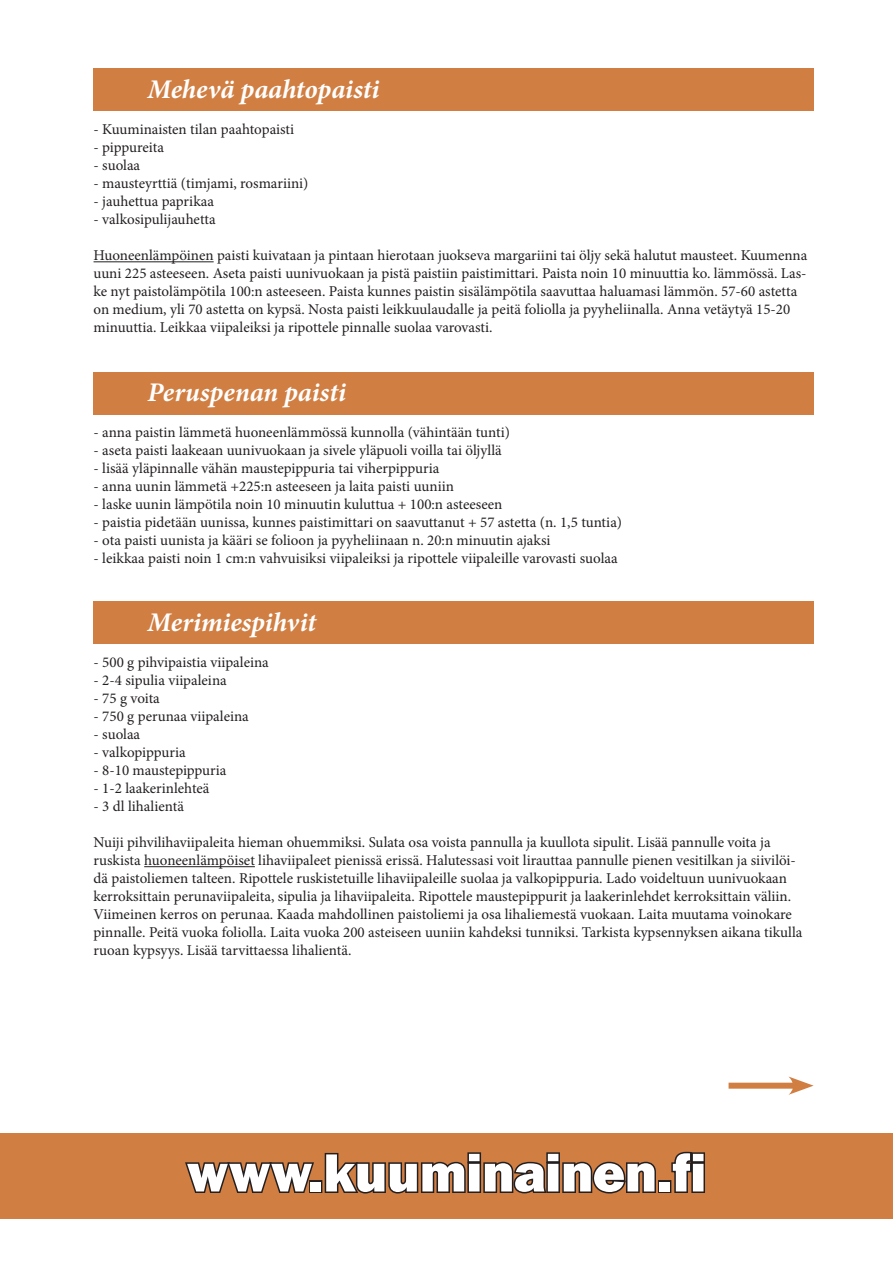
<style>
.page{position:relative;width:893px;height:1263px;background:#fff}
.page>*{position:absolute;margin:0;border:0;box-sizing:border-box;transform-origin:0 0}
.t1{font:800 54px "Frankfurt Gothic";color:#fff}
.t2{font:italic 700 27px "Minion Pro";letter-spacing:-.005em;color:#fff}
.t3{font:15px/18px "Minion Pro";color:#231f20}
</style>
<div class="page">
<div style="left:94px;top:372px;width:720px;height:42px;background:#d17e42"></div>
<div style="left:94px;top:602px;width:720px;height:42px;background:#d17e42"></div>
<div style="left:94px;top:68px;width:720px;height:42px;background:#d17e42"></div>
<div style="left:0;top:1133px;width:893px;height:85px;background:#d17e42"></div>
<svg style="left:185px;top:1162px;width:129px;height:31px"></svg>
<div style="left:309px;top:1180px;width:13px;height:13px;border:3px solid #231f20"></div>
<svg style="left:324px;top:1152px;width:332px;height:42px"></svg>
<div style="left:658px;top:1180px;width:13px;height:13px;border:3px solid #231f20"></div>
<svg style="left:670px;top:1151px;width:35px;height:42px"></svg>
<hr style="left:94px;top:261px;width:120px;height:1px;background:#231f20">
<hr style="left:144px;top:866px;width:111px;height:1px;background:#231f20">
<div style="left:729px;top:1083px;width:70px;height:6px;background:#d17e42"></div>
<svg style="left:788px;top:1076px;width:26px;height:19px"></svg>
<h2 class="t2" style="left:148px;top:70px;width:233px">Mehevä paahtopaisti</h2>
<p class="t3" style="left:94px;top:121px;width:202px">- Kuuminaisten tilan paahtopaisti</p>
<p class="t3" style="left:94px;top:139px;width:72px">- pippureita</p>
<p class="t3" style="left:94px;top:157px;width:48px">- suolaa</p>
<p class="t3" style="left:94px;top:175px;width:216px">- mausteyrttiä (timjami, rosmariini)</p>
<p class="t3" style="left:94px;top:193px;width:122px">- jauhettua paprikaa</p>
<p class="t3" style="left:94px;top:211px;width:124px">- valkosipulijauhetta</p>
<p class="t3" style="left:94px;top:247px;width:715px">Huoneenlämpöinen paisti kuivataan ja pintaan hierotaan juokseva margariini tai öljy sekä halutut mausteet. Kuumenna uuni 225 asteeseen. Aseta paisti uunivuokaan ja pistä paistiin paistimittari. Paista noin 10 minuuttia ko. lämmössä. Las&shy;ke nyt paistolämpötila 100:n asteeseen. Paista kunnes paistin sisälämpötila saavuttaa haluamasi lämmön. 57-60 astetta on medium, yli 70 astetta on kypsä. Nosta paisti leikkuulaudalle ja peitä foliolla ja pyyheliinalla. Anna vetäytyä 15-20 minuuttia. Leikkaa viipaleiksi ja ripottele pinnalle suolaa varovasti.</p>
<h2 class="t2" style="left:148px;top:373px;width:200px">Peruspenan paisti</h2>
<p class="t3" style="left:94px;top:423px;width:418px">- anna paistin lämmetä huoneenlämmössä kunnolla (vähintään tunti)</p>
<p class="t3" style="left:94px;top:441px;width:410px">- aseta paisti laakeaan uunivuokaan ja sivele yläpuoli voilla tai öljyllä</p>
<p class="t3" style="left:94px;top:459px;width:347px">- lisää yläpinnalle vähän maustepippuria tai viherpippuria</p>
<p class="t3" style="left:94px;top:477px;width:362px">- anna uunin lämmetä +225:n asteeseen ja laita paisti uuniin</p>
<p class="t3" style="left:94px;top:495px;width:410px">- laske uunin lämpötila noin 10 minuutin kuluttua + 100:n asteeseen</p>
<p class="t3" style="left:94px;top:513px;width:530px">- paistia pidetään uunissa, kunnes paistimittari on saavuttanut + 57 astetta (n. 1,5 tuntia)</p>
<p class="t3" style="left:94px;top:531px;width:458px">- ota paisti uunista ja kääri se folioon ja pyyheliinaan n. 20:n minuutin ajaksi</p>
<p class="t3" style="left:94px;top:549px;width:526px">- leikkaa paisti noin 1 cm:n vahvuisiksi viipaleiksi ja ripottele viipaleille varovasti suolaa</p>
<h2 class="t2" style="left:148px;top:603px;width:170px">Merimiespihvit</h2>
<p class="t3" style="left:94px;top:653px;width:177px">- 500 g pihvipaistia viipaleina</p>
<p class="t3" style="left:94px;top:671px;width:135px">- 2-4 sipulia viipaleina</p>
<p class="t3" style="left:94px;top:689px;width:68px">- 75 g voita</p>
<p class="t3" style="left:94px;top:707px;width:157px">- 750 g perunaa viipaleina</p>
<p class="t3" style="left:94px;top:725px;width:48px">- suolaa</p>
<p class="t3" style="left:94px;top:743px;width:94px">- valkopippuria</p>
<p class="t3" style="left:94px;top:761px;width:135px">- 8-10 maustepippuria</p>
<p class="t3" style="left:94px;top:779px;width:117px">- 1-2 laakerinlehteä</p>
<p class="t3" style="left:94px;top:797px;width:92px">- 3 dl lihalientä</p>
<p class="t3" style="left:94px;top:833px;width:710px">Nuiji pihvilihaviipaleita hieman ohuemmiksi. Sulata osa voista pannulla ja kuullota sipulit. Lisää pannulle voita ja ruskista huoneenlämpöiset lihaviipaleet pienissä erissä. Halutessasi voit lirauttaa pannulle pienen vesitilkan ja siivilöi&shy;dä paistoliemen talteen. Ripottele ruskistetuille lihaviipaleille suolaa ja valkopippuria. Lado voideltuun uunivuokaan kerroksittain perunaviipaleita, sipulia ja lihaviipaleita. Ripottele maustepippurit ja laakerinlehdet kerroksittain väliin.<br>Viimeinen kerros on perunaa. Kaada mahdollinen paistoliemi ja osa lihaliemestä vuokaan. Laita muutama voinokare pinnalle. Peitä vuoka foliolla. Laita vuoka 200 asteiseen uuniin kahdeksi tunniksi. Tarkista kypsennyksen aikana tikulla ruoan kypsyys. Lisää tarvittaessa lihalientä.</p>
<h1 class="t1" style="left:187px;top:1141px;width:521px">www.kuuminainen.fi</h1>
</div>
